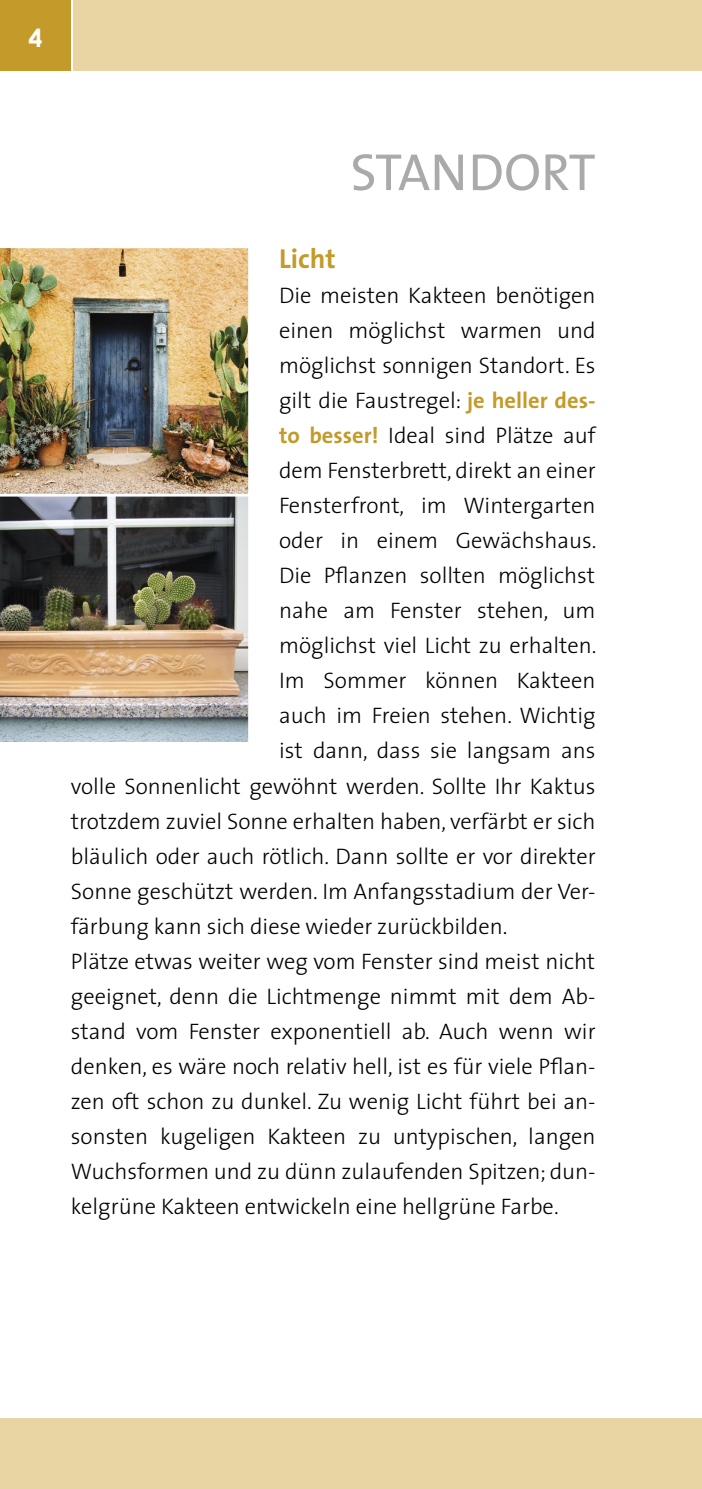
<style>
.page{position:relative;width:702px;height:1489px;background:#fff}
.page>*{position:absolute;margin:0;border:0;box-sizing:border-box;transform-origin:0 0}
.t1{font:52.5px "The Sans";color:#aaa}
.t2{font:700 27.5px "The Sans";color:#c49b2b}
.t3{font:700 25px "Century Gothic";color:#fff}
.t4{font:300 22.5px "The Sans";color:#000}
.s1{font-weight:700;color:#c49b2b}
</style>
<div class="page">
<div style="left:0;top:0;width:71px;height:71px;background:#c49b2b"></div>
<div style="left:73px;top:0;width:629px;height:71px;background:#e8d5a3"></div>
<div style="left:0;top:1417px;width:702px;height:71px;background:#e8d5a3"></div>
<img style="left:0;top:497px;width:249px;height:245px">
<img style="left:0;top:248px;width:249px;height:249px">
<p class="t3" style="left:28px;top:22px;width:16px">4</p>
<h1 class="t1" style="left:350px;top:129px;width:247px">STANDORT</h1>
<p class="t2" style="left:279px;top:236px;width:58px">Licht</p>
<p class="t4" style="left:279px;top:277px;width:318px">Die meisten Kakteen benötigen</p>
<p class="t4" style="left:279px;top:312px;width:318px">einen möglichst warmen und</p>
<p class="t4" style="left:279px;top:347px;width:318px">möglichst sonnigen Standort. Es</p>
<p class="t4" style="left:279px;top:382px;width:318px">gilt die Faustregel: <span class="s1">je heller des-</span></p>
<p class="t4" style="left:279px;top:417px;width:318px"><span class="s1">to besser!</span> Ideal sind Plätze auf</p>
<p class="t4" style="left:279px;top:452px;width:318px">dem Fensterbrett, direkt an einer</p>
<p class="t4" style="left:279px;top:487px;width:318px">Fensterfront, im Wintergarten</p>
<p class="t4" style="left:279px;top:522px;width:319px">oder in einem Gewächshaus.</p>
<p class="t4" style="left:279px;top:557px;width:318px">Die Pflanzen sollten möglichst</p>
<p class="t4" style="left:279px;top:592px;width:318px">nahe am Fenster stehen, um</p>
<p class="t4" style="left:279px;top:627px;width:319px">möglichst viel Licht zu erhalten.</p>
<p class="t4" style="left:279px;top:662px;width:318px">Im Sommer können Kakteen</p>
<p class="t4" style="left:279px;top:697px;width:318px">auch im Freien stehen. Wichtig</p>
<p class="t4" style="left:279px;top:732px;width:318px">ist dann, dass sie langsam ans</p>
<p class="t4" style="left:71px;top:767px;width:526px">volle Sonnenlicht gewöhnt werden. Sollte Ihr Kaktus</p>
<p class="t4" style="left:71px;top:802px;width:526px">trotzdem zuviel Sonne erhalten haben, verfärbt er sich</p>
<p class="t4" style="left:71px;top:837px;width:526px">bläulich oder auch rötlich. Dann sollte er vor direkter</p>
<p class="t4" style="left:71px;top:872px;width:526px">Sonne geschützt werden. Im Anfangsstadium der Ver-</p>
<p class="t4" style="left:71px;top:907px;width:438px">färbung kann sich diese wieder zurückbilden.</p>
<p class="t4" style="left:71px;top:942px;width:526px">Plätze etwas weiter weg vom Fenster sind meist nicht</p>
<p class="t4" style="left:71px;top:977px;width:526px">geeignet, denn die Lichtmenge nimmt mit dem Ab-</p>
<p class="t4" style="left:71px;top:1012px;width:526px">stand vom Fenster exponentiell ab. Auch wenn wir</p>
<p class="t4" style="left:71px;top:1047px;width:526px">denken, es wäre noch relativ hell, ist es für viele Pflan-</p>
<p class="t4" style="left:71px;top:1082px;width:526px">zen oft schon zu dunkel. Zu wenig Licht führt bei an-</p>
<p class="t4" style="left:71px;top:1117px;width:526px">sonsten kugeligen Kakteen zu untypischen, langen</p>
<p class="t4" style="left:71px;top:1152px;width:526px">Wuchsformen und zu dünn zulaufenden Spitzen; dun-</p>
<p class="t4" style="left:71px;top:1187px;width:489px">kelgrüne Kakteen entwickeln eine hellgrüne Farbe.</p>
</div>
